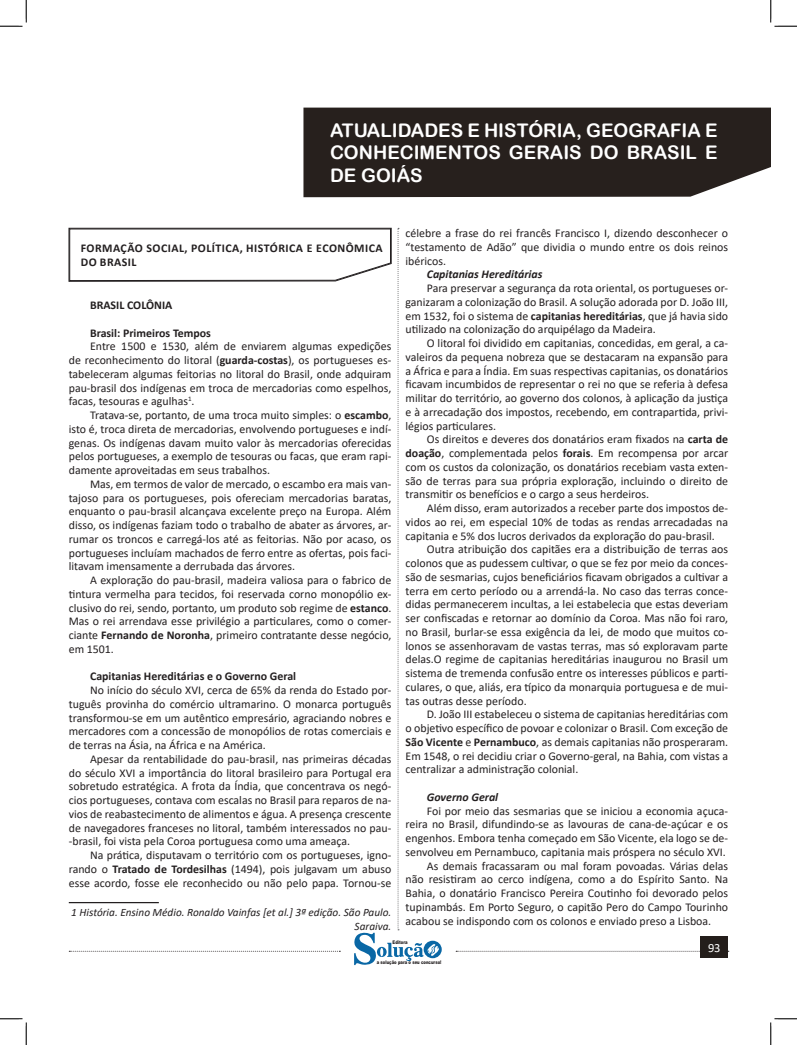
<style>
.page{position:relative;width:797px;height:1045px;background:#fff}
.page>*{position:absolute;margin:0;border:0;box-sizing:border-box;transform-origin:0 0}
.t1{font:18.75px/22.5px "Arial Rounded MT Bold";color:#fff;text-align:justify}
.t2{font:12.5px "Calibri";color:#fff}
.t3{font:11.88px/13.8px "Calibri";color:#231f20;text-align:justify}
.CAIXINHAS{font:700 11.88px "Calibri";color:#231f20}
.CAIXINHAS-2{font:700 11.88px/13.8px "Calibri";letter-spacing:.04em;color:#231f20}
.t4{font:italic 700 11.88px "Calibri";color:#231f20}
.FONT_REF{font:italic 11.25px/13.8px "Calibri";color:#231f20;text-align:right}
.t5{font:900 5px "Arial";color:#231f20;scale:.76 1}
.s1{font-weight:700}
</style>
<div class="page">
<svg style="left:456px;top:951px;width:273px;height:1px"></svg>
<div style="left:700px;top:936px;width:28px;height:22px;background:#241e1b"></div>
<div style="left:303px;top:108px;width:467px;height:89px;background:#27201d"></div>
<svg style="left:69px;top:228px;width:373px;height:737px"></svg>
<hr style="left:69px;top:902px;width:90px;height:1px;background:#231f20">
<svg style="left:0;top:0;width:27px;height:27px"></svg>
<svg style="left:0;top:1018px;width:27px;height:27px"></svg>
<svg style="left:770px;top:0;width:27px;height:27px"></svg>
<svg style="left:770px;top:1018px;width:27px;height:27px"></svg>
<h1 class="t1" style="left:330px;top:119px;width:389px">ATUALIDADES E HISTÓRIA, GEOGRAFIA E CONHECIMENTOS GERAIS DO BRASIL E DE GOIÁS</h1>
<p class="CAIXINHAS-2" style="left:81px;top:241px;width:303px">FORMAÇÃO SOCIAL, POLÍTICA, HISTÓRICA E ECONÔMICA<br>DO BRASIL</p>
<p class="CAIXINHAS" style="left:90px;top:297px;width:84px">BRASIL COLÔNIA</p>
<p class="CAIXINHAS" style="left:90px;top:324px;width:122px">Brasil: Primeiros Tempos</p>
<p class="t3" style="left:69px;top:339px;width:324px;text-indent:21px">Entre 1500 e 1530, além de enviarem algumas expedições de reconhecimento do litoral (<span class="s1">guarda-costas</span>), os portugueses es&shy;tabeleceram algumas feitorias no litoral do Brasil, onde adquiram pau-brasil dos indígenas em troca de mercadorias como espelhos, facas, tesouras e agulhas<sup>1</sup>.</p>
<p class="t3" style="left:69px;top:408px;width:324px;text-indent:21px">Tratava-se, portanto, de uma troca muito simples: o <span class="s1">escambo</span>, isto é, troca direta de mercadorias, envolvendo portugueses e indí&shy;genas. Os indígenas davam muito valor às mercadorias oferecidas pelos portugueses, a exemplo de tesouras ou facas, que eram rapi&shy;damente aproveitadas em seus trabalhos.</p>
<p class="t3" style="left:69px;top:477px;width:324px;text-indent:21px">Mas, em termos de valor de mercado, o escambo era mais van&shy;tajoso para os portugueses, pois ofereciam mercadorias baratas, enquanto o pau-brasil alcançava excelente preço na Europa. Além disso, os indígenas faziam todo o trabalho de abater as árvores, ar&shy;rumar os troncos e carregá-los até as feitorias. Não por acaso, os portugueses incluíam machados de ferro entre as ofertas, pois faci&shy;litavam imensamente a derrubada das árvores.</p>
<p class="t3" style="left:69px;top:573px;width:324px;text-indent:21px">A exploração do pau-brasil, madeira valiosa para o fabrico de tintura vermelha para tecidos, foi reservada corno monopólio ex&shy;clusivo do rei, sendo, portanto, um produto sob regime de <span class="s1">estanco</span>.<br>Mas o rei arrendava esse privilégio a particulares, como o comer&shy;ciante <span class="s1">Fernando de Noronha</span>, primeiro contratante desse negócio, em 1501.</p>
<p class="CAIXINHAS" style="left:90px;top:668px;width:208px">Capitanias Hereditárias e o Governo Geral</p>
<p class="t3" style="left:69px;top:683px;width:324px;text-indent:21px">No início do século XVI, cerca de 65% da renda do Estado por&shy;tuguês provinha do comércio ultramarino. O monarca português transformou-se em um autêntico empresário, agraciando nobres e mercadores com a concessão de monopólios de rotas comerciais e de terras na Ásia, na África e na América.</p>
<p class="t3" style="left:69px;top:752px;width:324px;text-indent:21px">Apesar da rentabilidade do pau-brasil, nas primeiras décadas do século XVI a importância do litoral brasileiro para Portugal era sobretudo estratégica. A frota da Índia, que concentrava os negó&shy;cios portugueses, contava com escalas no Brasil para reparos de na&shy;vios de reabastecimento de alimentos e água. A presença crescente de navegadores franceses no litoral, também interessados no pau--brasil, foi vista pela Coroa portuguesa como uma ameaça.</p>
<p class="t3" style="left:69px;top:848px;width:324px;text-indent:21px">Na prática, disputavam o território com os portugueses, igno&shy;rando o <span class="s1">Tratado de Tordesilhas</span> (1494), pois julgavam um abuso esse acordo, fosse ele reconhecido ou não pelo papa. Tornou-se</p>
<p class="FONT_REF" style="left:71px;top:905px;width:321px">1 História. Ensino Médio. Ronaldo Vainfas [et al.] 3ª edição. São Paulo.<br>Saraiva.</p>
<p class="t3" style="left:405px;top:226px;width:324px">célebre a frase do rei francês Francisco I, dizendo desconhecer o “testamento de Adão” que dividia o mundo entre os dois reinos ibéricos.</p>
<p class="t4" style="left:427px;top:266px;width:117px">Capitanias Hereditárias</p>
<p class="t3" style="left:405px;top:281px;width:324px;text-indent:21px">Para preservar a segurança da rota oriental, os portugueses or&shy;ganizaram a colonização do Brasil. A solução adorada por D. João III, em 1532, foi o sistema de <span class="s1">capitanias hereditárias</span>, que já havia sido utilizado na colonização do arquipélago da Madeira.</p>
<p class="t3" style="left:405px;top:336px;width:324px;text-indent:21px">O litoral foi dividido em capitanias, concedidas, em geral, a ca&shy;valeiros da pequena nobreza que se destacaram na expansão para a África e para a Índia. Em suas respectivas capitanias, os donatários ficavam incumbidos de representar o rei no que se referia à defesa militar do território, ao governo dos colonos, à aplicação da justiça e à arrecadação dos impostos, recebendo, em contrapartida, privi&shy;légios particulares.</p>
<p class="t3" style="left:405px;top:432px;width:324px;text-indent:21px">Os direitos e deveres dos donatários eram fixados na <span class="s1">carta de doação</span>, complementada pelos <span class="s1">forais</span>. Em recompensa por arcar com os custos da colonização, os donatários recebiam vasta exten&shy;são de terras para sua própria exploração, incluindo o direito de transmitir os benefícios e o cargo a seus herdeiros.</p>
<p class="t3" style="left:405px;top:501px;width:324px;text-indent:21px">Além disso, eram autorizados a receber parte dos impostos de&shy;vidos ao rei, em especial 10% de todas as rendas arrecadadas na capitania e 5% dos lucros derivados da exploração do pau-brasil.</p>
<p class="t3" style="left:405px;top:542px;width:324px;text-indent:21px">Outra atribuição dos capitães era a distribuição de terras aos colonos que as pudessem cultivar, o que se fez por meio da conces&shy;são de sesmarias, cujos beneficiários ficavam obrigados a cultivar a terra em certo período ou a arrendá-la. No caso das terras conce&shy;didas permanecerem incultas, a lei estabelecia que estas deveriam ser confiscadas e retornar ao domínio da Coroa. Mas não foi raro, no Brasil, burlar-se essa exigência da lei, de modo que muitos co&shy;lonos se assenhoravam de vastas terras, mas só exploravam parte delas.O regime de capitanias hereditárias inaugurou no Brasil um sistema de tremenda confusão entre os interesses públicos e parti&shy;culares, o que, aliás, era típico da monarquia portuguesa e de mui&shy;tas outras desse período.</p>
<p class="t3" style="left:405px;top:707px;width:324px;text-indent:21px">D. João III estabeleceu o sistema de capitanias hereditárias com o objetivo específico de povoar e colonizar o Brasil. Com exceção de <span class="s1">São Vicente</span> e <span class="s1">Pernambuco</span>, as demais capitanias não prosperaram.<br>Em 1548, o rei decidiu criar o Governo-geral, na Bahia, com vistas a centralizar a administração colonial.</p>
<p class="t4" style="left:427px;top:788px;width:73px">Governo Geral</p>
<p class="t3" style="left:405px;top:803px;width:324px;text-indent:21px">Foi por meio das sesmarias que se iniciou a economia açuca&shy;reira no Brasil, difundindo-se as lavouras de cana-de-açúcar e os engenhos. Embora tenha começado em São Vicente, ela logo se de&shy;senvolveu em Pernambuco, capitania mais próspera no século XVI.</p>
<p class="t3" style="left:405px;top:858px;width:324px;text-indent:21px">As demais fracassaram ou mal foram povoadas. Várias delas não resistiram ao cerco indígena, como a do Espírito Santo. Na Bahia, o donatário Francisco Pereira Coutinho foi devorado pelos tupinambás. Em Porto Seguro, o capitão Pero do Campo Tourinho acabou se indispondo com os colonos e enviado preso a Lisboa.</p>
<p class="t5" style="left:392px;top:939px;width:21px">Editora</p>
<p class="t5" style="left:377px;top:959px;width:86px">a solução para o seu concurso!</p>
<p class="t2" style="left:708px;top:939px;width:14px">93</p>
</div>
